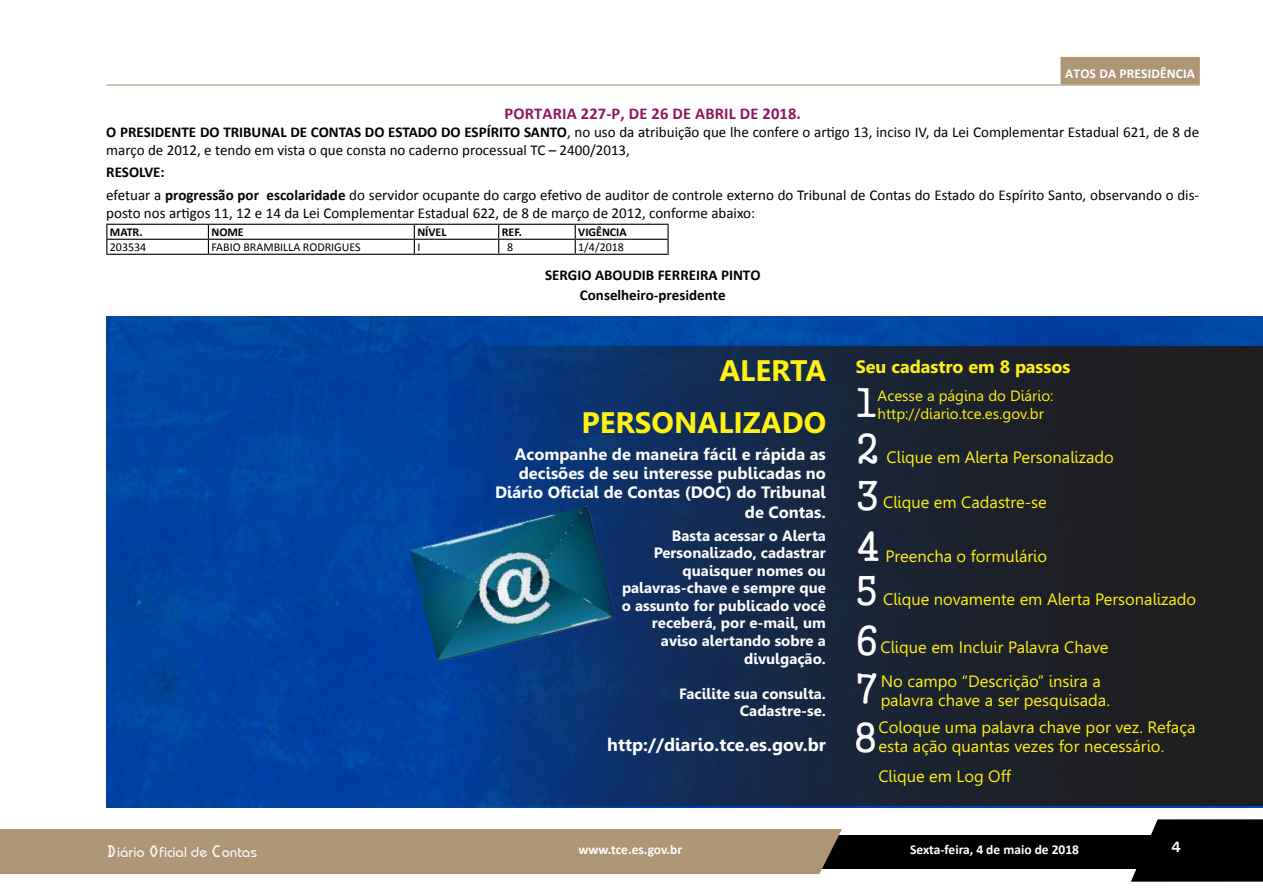
<style>
.page{position:relative;width:1263px;height:893px;background:#fff}
.page>*{position:absolute;margin:0;border:0;box-sizing:border-box;transform-origin:0 0}
.t1{font:40.5px "Gungsuh";color:#fefefe}
.t2{font:700 29.7px/52.2px "Gisha";color:#fff212;text-align:right}
.t3{font:700 18px "Gisha";color:#fefefe}
.t4{font:700 18px "Gisha";color:#fff212}
.t5{font:16.5px/19.4px "Gisha";color:#fff212}
.t6{font:700 16.5px/19.4px "Gisha";color:#fefefe;text-align:right}
.t7{font:700 16.5px "Calibri";letter-spacing:.01em;color:#8f1660}
.t8{font:15px/18px "Calibri";color:#000}
.t9{font:700 15px/17.5px "Gisha";color:#fefefe;text-align:right}
.t10{font:15px/17.5px "Gisha";color:#fff212}
.t11{font:700 15px/19.5px "Calibri";color:#000;text-align:center}
.t12{font:500 15px "Bauhaus Itc TEE";color:#fff}
.t13{font:700 15px "Univers";color:#fff}
.t14{font:700 13.5px "Calibri";color:#fff}
.t15{font:12px "Calibri";color:#000}
.t16{font:700 12px "Calibri";color:#000}
.s1{font-weight:700}
.s2{font-family:"OCRA Std";font-weight:400}
</style>
<div class="page">
<svg style="left:1131px;top:819px;width:132px;height:63px;background:#1f1f1f"></svg>
<div style="left:804px;top:835px;width:459px;height:33px;background:#000"></div>
<div style="left:1060px;top:57px;width:140px;height:28px;background:#ae9675"></div>
<hr style="left:106px;top:85px;width:1094px;height:1px;background:#ae9675">
<div style="left:0;top:829px;width:842px;height:45px;background:#ae9675"></div>
<svg style="left:106px;top:224px;width:563px;height:30px"></svg>
<hr style="left:106px;top:254px;width:102px;height:1px;background:#000">
<hr style="left:208px;top:254px;width:206px;height:1px;background:#000">
<hr style="left:414px;top:254px;width:85px;height:1px;background:#000">
<hr style="left:499px;top:254px;width:76px;height:1px;background:#000">
<hr style="left:575px;top:254px;width:94px;height:1px;background:#000">
<div style="left:106px;top:316px;width:1157px;height:492px;background:#0043a3"></div>
<svg style="left:449px;top:347px;width:814px;height:459px;background:#162742"></svg>
<img style="left:409px;top:505px;width:209px;height:159px">
<p class="t14" style="left:1065px;top:65px;width:131px">ATOS DA PRESIDÊNCIA</p>
<p class="t7" style="left:504px;top:103px;width:298px">PORTARIA 227-P, DE 26 DE ABRIL DE 2018.</p>
<p class="t8" style="left:106px;top:123px;width:1094px"><span class="s1">O PRESIDENTE DO TRIBUNAL DE CONTAS DO ESTADO DO ESPÍRITO SANTO</span>, no uso da atribuição que lhe confere o artigo 13, inciso IV, da Lei Complementar Estadual 621, de 8 de março de 2012, e tendo em vista o que consta no caderno processual TC – 2400/2013,</p>
<p class="t8" style="left:106px;top:161px;width:1094px;line-height:22.5px"><span class="s1">RESOLVE:<br></span>efetuar a <span class="s1">progressão por escolaridade</span> do servidor ocupante do cargo efetivo de auditor de controle externo do Tribunal de Contas do Estado do Espírito Santo, observando o dis-</p>
<p class="t8" style="left:106px;top:204px;width:650px">posto nos artigos 11, 12 e 14 da Lei Complementar Estadual 622, de 8 de março de 2012, conforme abaixo:</p>
<p class="t16" style="left:110px;top:225px;width:34px">MATR.</p>
<p class="t16" style="left:211px;top:225px;width:34px">NOME</p>
<p class="t16" style="left:417px;top:225px;width:31px">NÍVEL</p>
<p class="t16" style="left:502px;top:225px;width:22px">REF.</p>
<p class="t16" style="left:578px;top:225px;width:50px">VIGÊNCIA</p>
<p class="t15" style="left:110px;top:240px;width:38px">203534</p>
<p class="t15" style="left:211px;top:240px;width:151px">FABIO BRAMBILLA RODRIGUES</p>
<p class="t15" style="left:417px;top:240px;width:5px">I</p>
<p class="t15" style="left:507px;top:240px;width:8px">8</p>
<p class="t15" style="left:578px;top:240px;width:47px">1/4/2018</p>
<p class="t11" style="left:545px;top:266px;width:217px">SERGIO ABOUDIB FERREIRA PINTO<br>Conselheiro-presidente</p>
<h2 class="t2" style="left:581px;top:344px;width:246px">ALERTA<br>PERSONALIZADO</h2>
<p class="t6" style="left:495px;top:444px;width:332px">Acompanhe de maneira fácil e rápida as decisões de seu interesse publicadas no<br>Diário Oficial de Contas (DOC) do Tribunal de Contas.</p>
<p class="t9" style="left:622px;top:527px;width:206px">Basta acessar o Alerta<br>Personalizado, cadastrar quaisquer nomes ou palavras-chave e sempre que o assunto for publicado você receberá, por e-mail, um aviso alertando sobre a divulgação.</p>
<p class="t9" style="left:679px;top:685px;width:148px">Facilite sua consulta.<br>Cadastre-se.</p>
<p class="t3" style="left:607px;top:735px;width:220px">http://diario.tce.es.gov.br</p>
<p class="t12" style="left:106px;top:843px;width:152px"><span class="s2">D</span>iário <span class="s2">O</span>ficial de <span class="s2">C</span>ontas</p>
<p class="t14" style="left:578px;top:840px;width:105px">www.tce.es.gov.br</p>
<p class="t4" style="left:856px;top:356px;width:216px">Seu cadastro em 8 passos</p>
<h1 class="t1" style="left:855px;top:383px;width:25px">1</h1>
<p class="t10" style="left:878px;top:387px;width:177px">Acesse a página do Diário: http://diario.tce.es.gov.br</p>
<h1 class="t1" style="left:856px;top:428px;width:25px">2</h1>
<p class="t5" style="left:887px;top:447px;width:229px">Clique em Alerta Personalizado</p>
<h1 class="t1" style="left:855px;top:475px;width:25px">3</h1>
<p class="t5" style="left:883px;top:493px;width:165px">Clique em Cadastre-se</p>
<h1 class="t1" style="left:856px;top:526px;width:25px">4</h1>
<p class="t5" style="left:885px;top:546px;width:163px">Preencha o formulário</p>
<h1 class="t1" style="left:855px;top:571px;width:25px">5</h1>
<p class="t5" style="left:883px;top:589px;width:315px">Clique novamente em Alerta Personalizado</p>
<h1 class="t1" style="left:855px;top:620px;width:25px">6</h1>
<p class="t5" style="left:880px;top:637px;width:229px">Clique em Incluir Palavra Chave</p>
<h1 class="t1" style="left:855px;top:668px;width:25px">7</h1>
<p class="t5" style="left:881px;top:672px;width:231px">No campo “Descrição” insira a palavra chave a ser pesquisada.</p>
<h1 class="t1" style="left:854px;top:717px;width:25px">8</h1>
<p class="t5" style="left:878px;top:717px;width:318px">Coloque uma palavra chave por vez. Refaça esta ação quantas vezes for necessário.</p>
<p class="t5" style="left:878px;top:766px;width:134px">Clique em Log Off</p>
<p class="t14" style="left:910px;top:840px;width:171px">Sexta-feira, 4 de maio de 2018</p>
<p class="t13" style="left:1171px;top:837px;width:11px">4</p>
</div>
